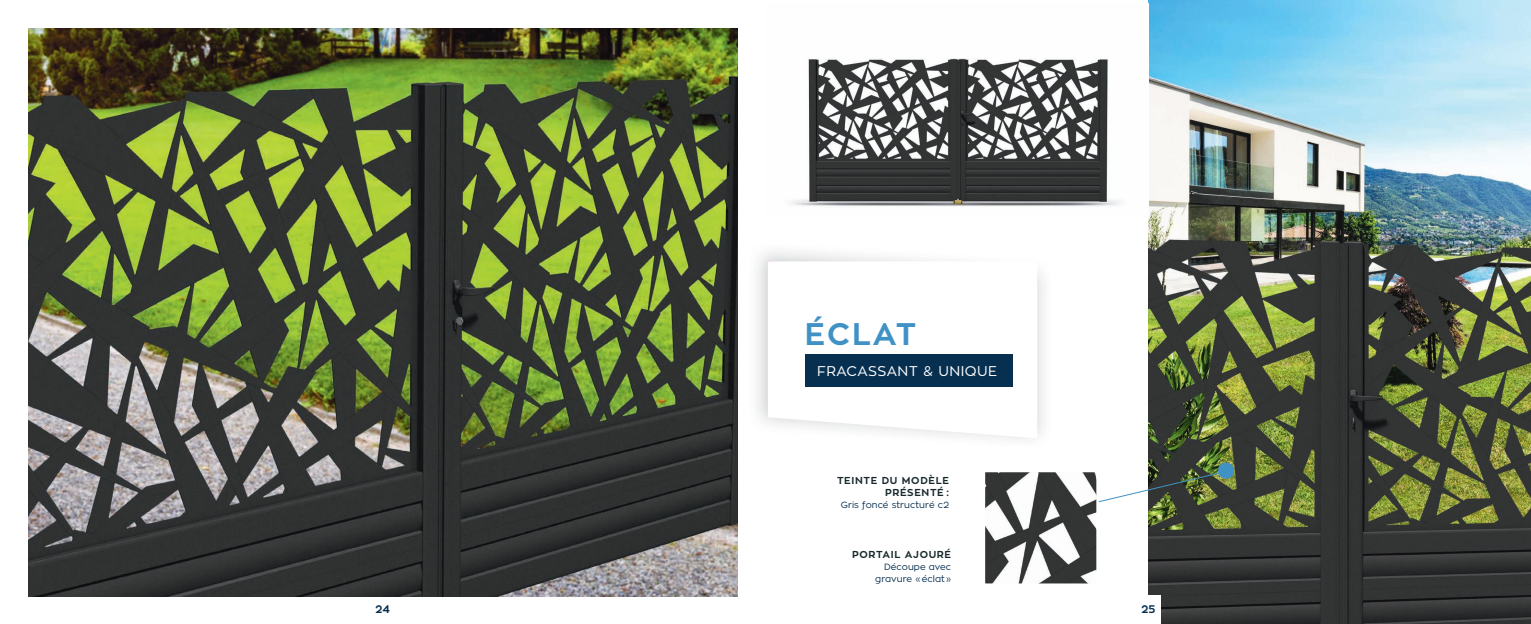
<style>
.page{position:relative;width:1531px;height:624px;background:#fff}
.page>*{position:absolute;margin:0;border:0;box-sizing:border-box;transform-origin:0 0}
.t1{font:700 31px "Zona Pro";letter-spacing:.06em;color:#4092c5}
.t2{font:14px "Zona Pro";letter-spacing:.025em;color:#fff}
.t3{font:700 11px "Zona Pro";color:#062f50}
.t4{font:700 10px/12px "Zona Pro";letter-spacing:.065em;color:#18292c;text-align:right}
.t5{font:9px/12px "Zona Pro";letter-spacing:.015em;color:#062f50;text-align:right}
</style>
<div class="page">
<img style="left:1148px;top:0;width:383px;height:624px">
<img style="left:1099px;top:461px;width:136px;height:43px">
<img style="left:986px;top:473px;width:109px;height:109px">
<div style="left:982px;top:469px;width:117px;height:117px;border:3px solid #fff"></div>
<svg style="left:768px;top:261px;width:262px;height:177px"></svg>
<div style="left:805px;top:355px;width:207px;height:32px;background:#062f50"></div>
<img style="left:790px;top:58px;width:330px;height:148px">
<div style="left:1137px;top:595px;width:23px;height:29px;background:#fff"></div>
<img style="left:28px;top:28px;width:709px;height:568px">
<h1 class="t1" style="left:805px;top:314px;width:113px">ÉCLAT</h1>
<h2 class="t2" style="left:817px;top:362px;width:181px">FRACASSANT &amp; UNIQUE</h2>
<p class="t4" style="left:837px;top:474px;width:113px">TEINTE DU MODÈLE<br>PRÉSENTÉ :</p>
<p class="t5" style="left:841px;top:498px;width:110px">Gris foncé structuré c2</p>
<p class="t4" style="left:852px;top:548px;width:100px">PORTAIL AJOURÉ</p>
<p class="t5" style="left:875px;top:560px;width:77px">Découpe avec gravure «éclat »</p>
<p class="t3" style="left:376px;top:601px;width:16px">24</p>
<p class="t3" style="left:1141px;top:602px;width:15px">25</p>
</div>
